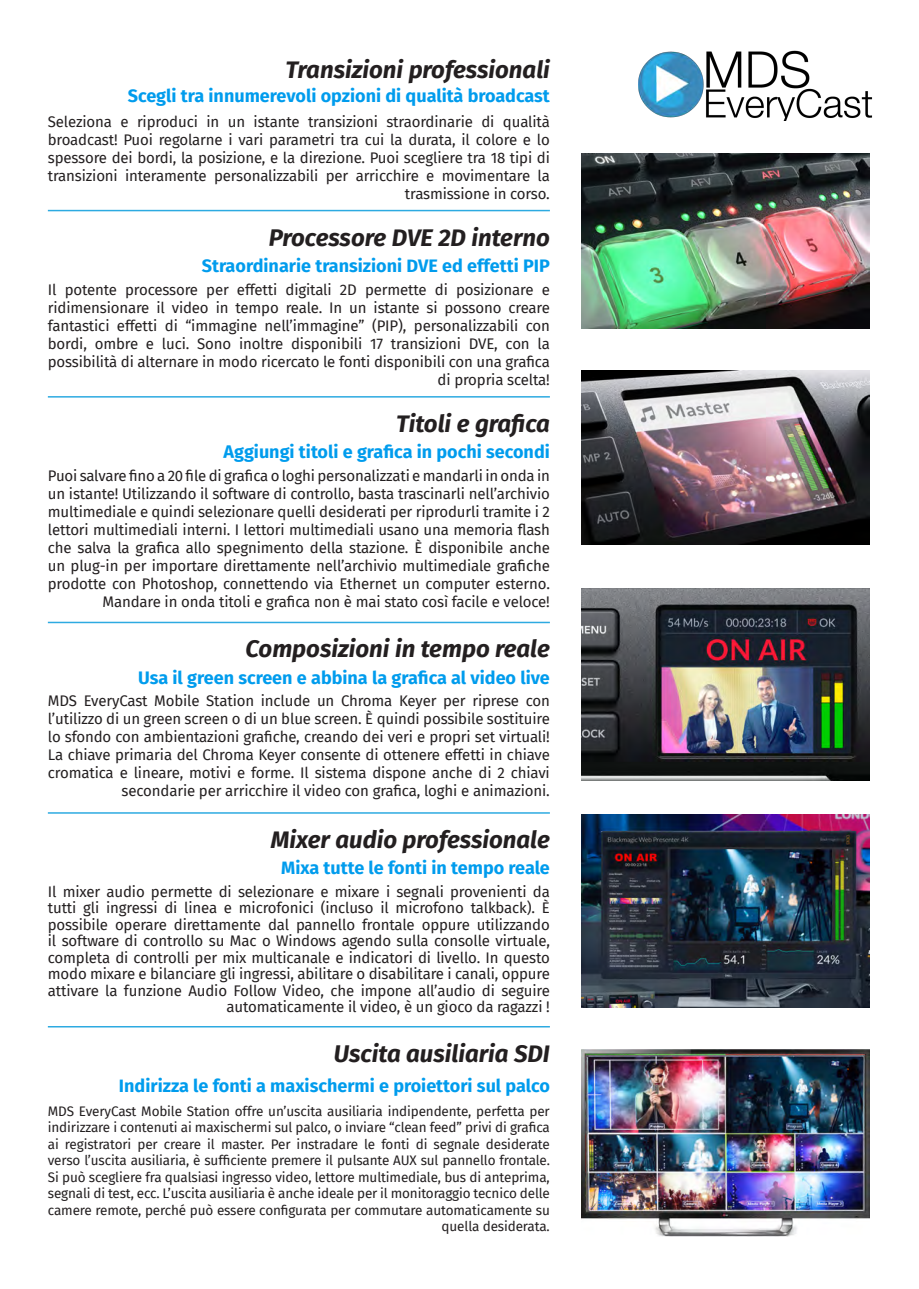
<style>
.page{position:relative;width:919px;height:1289px;background:#fff}
.page>*{position:absolute;margin:0;border:0;box-sizing:border-box;transform-origin:0 0}
.t1{font:italic 700 24px "Fira Sans";color:#231f20}
.t2{font:700 18px "Fira Sans";color:#009ced}
.Stile_di_paragrafo_2{font:15px/18px "Fira Sans";letter-spacing:-.01em;color:#231f20;text-align:right}
.Stile_di_paragrafo_2-2{font:13.5px/16.5px "Fira Sans";letter-spacing:-.01em;color:#231f20;text-align:right}
</style>
<div class="page">
<img style="left:581px;top:154px;width:287px;height:174px">
<img style="left:581px;top:370px;width:287px;height:175px">
<img style="left:581px;top:588px;width:287px;height:192px">
<img style="left:581px;top:814px;width:287px;height:193px">
<img style="left:638px;top:50px;width:234px;height:71px">
<hr style="left:48px;top:210px;width:502px;height:1px;background:#2daae1">
<hr style="left:48px;top:396px;width:502px;height:1px;background:#2daae1">
<hr style="left:48px;top:621px;width:502px;height:2px;background:#2daae1">
<hr style="left:48px;top:812px;width:502px;height:1px;background:#2daae1">
<hr style="left:48px;top:1025px;width:502px;height:2px;background:#2daae1">
<img style="left:581px;top:1049px;width:287px;height:187px">
<p class="t1" style="left:285px;top:49px;width:266px">Transizioni professionali</p>
<p class="t2" style="left:128px;top:81px;width:423px">Scegli tra innumerevoli opzioni di qualità broadcast</p>
<p class="Stile_di_paragrafo_2" style="left:48px;top:112px;width:503px">Seleziona e riproduci in un istante transizioni straordinarie di qualità broadcast! Puoi regolarne i vari parametri tra cui la durata, il colore e lo spessore dei bordi, la posizione, e la direzione. Puoi scegliere tra 18 tipi di transizioni interamente personalizzabili per arricchire e movimentare la trasmissione in corso.</p>
<p class="t1" style="left:269px;top:217px;width:283px">Processore DVE 2D interno</p>
<p class="t2" style="left:202px;top:251px;width:349px">Straordinarie transizioni DVE ed effetti PIP</p>
<p class="Stile_di_paragrafo_2" style="left:48px;top:280px;width:503px">Il potente processore per effetti digitali 2D permette di posizionare e ridimensionare il video in tempo reale. In un istante si possono creare fantastici effetti di “immagine nell’immagine” (PIP), personalizzabili con bordi, ombre e luci. Sono inoltre disponibili 17 transizioni DVE, con la possibilità di alternare in modo ricercato le fonti disponibili con una grafica di propria scelta!</p>
<p class="t1" style="left:396px;top:403px;width:155px">Titoli e grafica</p>
<p class="t2" style="left:223px;top:437px;width:328px">Aggiungi titoli e grafica in pochi secondi</p>
<p class="Stile_di_paragrafo_2" style="left:48px;top:466px;width:503px">Puoi salvare fino a 20 file di grafica o loghi personalizzati e mandarli in onda in un istante! Utilizzando il software di controllo, basta trascinarli nell’archivio multimediale e quindi selezionare quelli desiderati per riprodurli tramite i 2 lettori multimediali interni. I lettori multimediali usano una memoria flash che salva la grafica allo spegnimento della stazione. È disponibile anche un plug-in per importare direttamente nell’archivio multimediale grafiche prodotte con Photoshop, connettendo via Ethernet un computer esterno.<br>Mandare in onda titoli e grafica non è mai stato così facile e veloce!</p>
<p class="t1" style="left:245px;top:628px;width:306px">Composizioni in tempo reale</p>
<p class="t2" style="left:138px;top:662px;width:413px">Usa il green screen e abbina la grafica al video live</p>
<p class="Stile_di_paragrafo_2" style="left:48px;top:691px;width:503px">MDS EveryCast Mobile Station include un Chroma Keyer per riprese con l’utilizzo di un green screen o di un blue screen. È quindi possibile sostituire lo sfondo con ambientazioni grafiche, creando dei veri e propri set virtuali!<br>La chiave primaria del Chroma Keyer consente di ottenere effetti in chiave cromatica e lineare, motivi e forme. Il sistema dispone anche di 2 chiavi secondarie per arricchire il video con grafica, loghi e animazioni.</p>
<p class="t1" style="left:271px;top:819px;width:280px">Mixer audio professionale</p>
<p class="t2" style="left:281px;top:852px;width:270px">Mixa tutte le fonti in tempo reale</p>
<p class="Stile_di_paragrafo_2" style="left:48px;top:882px;width:503px;line-height:16.5px">Il mixer audio permette di selezionare e mixare i segnali provenienti da tutti gli ingressi di linea e microfonici (incluso il microfono talkback). È possibile operare direttamente dal pannello frontale oppure utilizzando il software di controllo su Mac o Windows agendo sulla consolle virtuale, completa di controlli per mix multicanale e indicatori di livello. In questo modo mixare e bilanciare gli ingressi, abilitare o disabilitare i canali, oppure attivare la funzione Audio Follow Video, che impone all’audio di seguire automaticamente il video, è un gioco da ragazzi !</p>
<p class="t1" style="left:334px;top:1032px;width:217px">Uscita ausiliaria SDI</p>
<p class="t2" style="left:119px;top:1070px;width:432px">Indirizza le fonti a maxischermi e proiettori sul palco</p>
<p class="Stile_di_paragrafo_2-2" style="left:48px;top:1102px;width:503px">MDS EveryCast Mobile Station offre un’uscita ausiliaria indipendente, perfetta per indirizzare i contenuti ai maxischermi sul palco, o inviare “clean feed” privi di grafica ai registratori per creare il master. Per instradare le fonti di segnale desiderate verso l’uscita ausiliaria, è sufficiente premere il pulsante AUX sul pannello frontale.<br>Si può scegliere fra qualsiasi ingresso video, lettore multimediale, bus di anteprima, segnali di test, ecc. L’uscita ausiliaria è anche ideale per il monitoraggio tecnico delle camere remote, perché può essere configurata per commutare automaticamente su quella desiderata.</p>
</div>
